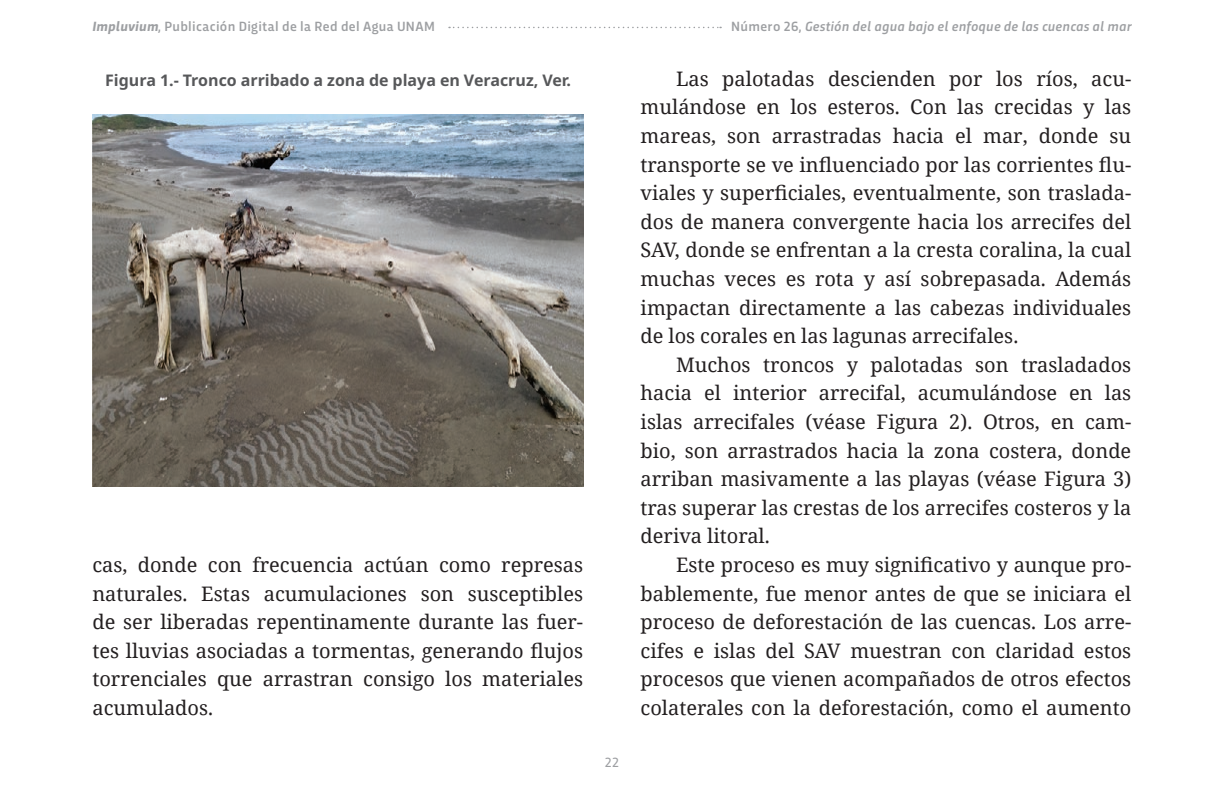
<style>
.page{position:relative;width:1224px;height:792px;background:#fff}
.page>*{position:absolute;margin:0;border:0;box-sizing:border-box;transform-origin:0 0}
.p_ParrafoBasico{font:20px/28.6px "Noto Serif";color:#231f20;text-align:justify}
.h1Tablas{font:700 16px "Noto Sans";color:#57585a}
.t1{font:italic 500 14px "Trasandina";letter-spacing:.02em;color:#9d9fa2}
.t2{font:500 14px "Trasandina";letter-spacing:.025em;color:#9d9fa2}
.t3{font:14px "Trasandina";color:#9d9fa2}
.s1{font-weight:700;font-style:italic}
.s2{font-style:normal}
</style>
<div class="page">
<svg style="left:449px;top:27px;width:272px;height:1px"></svg>
<img style="left:93px;top:114px;width:491px;height:372px">
<p class="t2" style="left:92px;top:16px;width:344px"><span class="s1">Impluvium</span>, Publicación Digital de la Red del Agua UNAM</p>
<p class="t1" style="left:731px;top:16px;width:402px"><span class="s2">Número 26,</span> Gestión del agua bajo el enfoque de las cuencas al mar</p>
<p class="h1Tablas" style="left:105px;top:71px;width:467px">Figura 1.- Tronco arribado a zona de playa en Veracruz, Ver.</p>
<p class="p_ParrafoBasico" style="left:92px;top:550px;width:492px">cas, donde con frecuencia actúan como represas naturales. Estas acumulaciones son susceptibles de ser liberadas repentinamente durante las fuer&shy;tes lluvias asociadas a tormentas, generando flujos torrenciales que arrastran consigo los materiales acumulados.</p>
<p class="t3" style="left:605px;top:752px;width:16px">22</p>
<p class="p_ParrafoBasico" style="left:641px;top:64px;width:492px;text-indent:35px">Las palotadas descienden por los ríos, acu&shy;mulándose en los esteros. Con las crecidas y las mareas, son arrastradas hacia el mar, donde su transporte se ve influenciado por las corrientes flu&shy;viales y superficiales, eventualmente, son traslada&shy;dos de manera convergente hacia los arrecifes del SAV, donde se enfrentan a la cresta coralina, la cual muchas veces es rota y así sobrepasada. Además impactan directamente a las cabezas individuales de los corales en las lagunas arrecifales.</p>
<p class="p_ParrafoBasico" style="left:641px;top:350px;width:492px;text-indent:35px">Muchos troncos y palotadas son trasladados hacia el interior arrecifal, acumulándose en las islas arrecifales (véase Figura 2). Otros, en cam&shy;bio, son arrastrados hacia la zona costera, donde arriban masivamente a las playas (véase Figura 3) tras superar las crestas de los arrecifes costeros y la deriva litoral.</p>
<p class="p_ParrafoBasico" style="left:641px;top:550px;width:492px;text-indent:35px">Este proceso es muy significativo y aunque pro&shy;bablemente, fue menor antes de que se iniciara el proceso de deforestación de las cuencas. Los arre&shy;cifes e islas del SAV muestran con claridad estos procesos que vienen acompañados de otros efectos colaterales con la deforestación, como el aumento</p>
</div>
